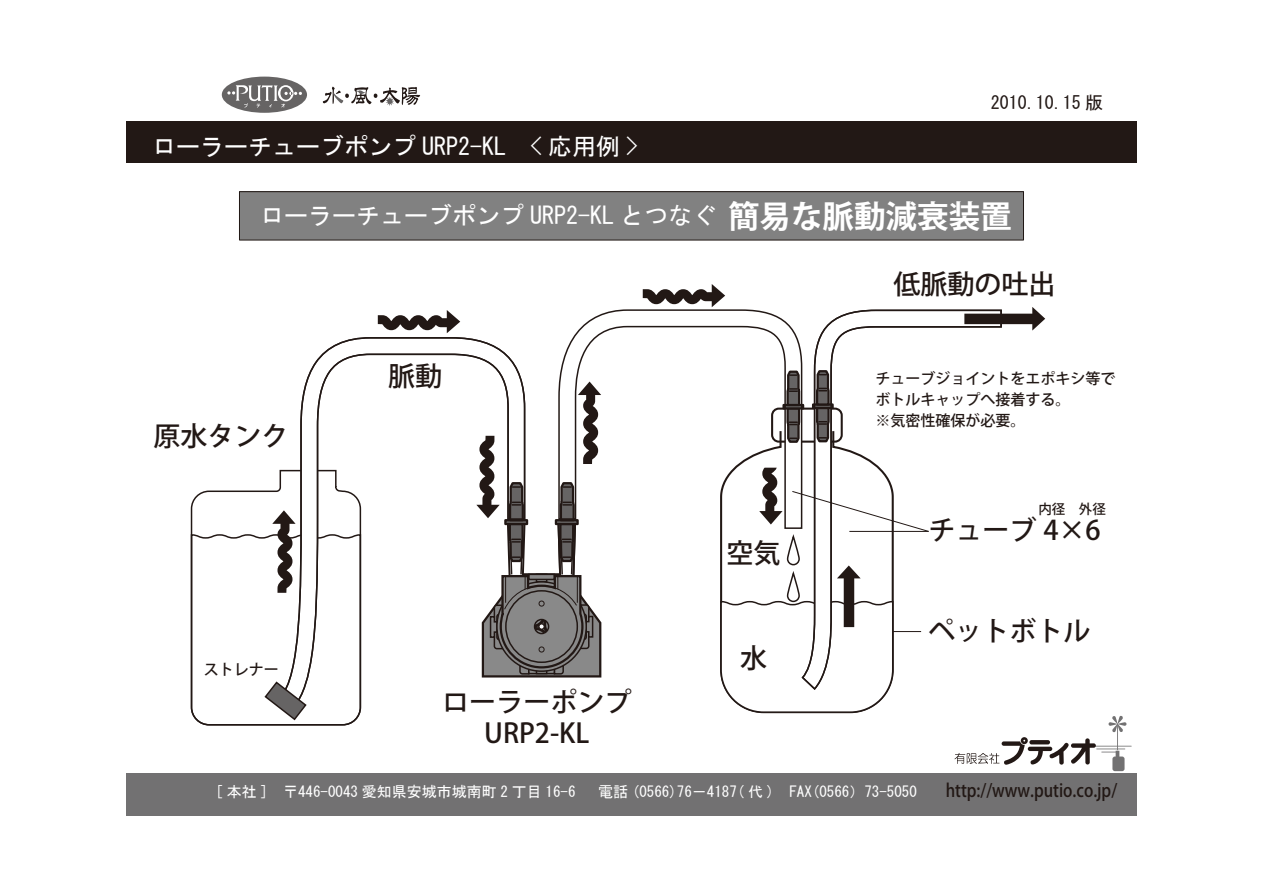
<style>
.page{position:relative;width:1263px;height:893px;background:#fff}
.page>*{position:absolute;margin:0;border:0;box-sizing:border-box;transform-origin:0 0}
.t1{font:500 27px/31.5px "Koz Go Std";color:#221815;text-align:center}
.t2{font:24px "MS Gothic";color:#fff}
.t3{font:500 18px "Koz Go Std";color:#221815;scale:.88 1}
.t4{font:18px "MS Gothic";color:#221815}
.t5{font:15px "MS Gothic";color:#fff}
.t6{font:500 15px/21px "Koz Go Std";color:#221815}
.t7{font:500 13.5px "Koz Go Std";color:#221815}
.s1{font-family:"Koz Go Std";font-weight:700;font-size:31.5px}
</style>
<div class="page">
<div style="left:222px;top:77px;width:85px;height:36px;background:#666464;border-radius:50%"></div>
<svg style="left:227px;top:85px;width:75px;height:23px"></svg>
<svg style="left:323px;top:87px;width:97px;height:19px"></svg>
<div style="left:126px;top:122px;width:1011px;height:41px;background:#221815"></div>
<div style="left:239px;top:192px;width:784px;height:48px;background:#818181"></div>
<div style="left:239px;top:191px;width:785px;height:50px;border:1px solid #211815"></div>
<div style="left:126px;top:773px;width:1011px;height:43px;background:#727172"></div>
<svg style="left:954px;top:715px;width:178px;height:56px"></svg>
<svg style="left:300px;top:337px;width:223px;height:132px"></svg>
<svg style="left:803px;top:309px;width:161px;height:323px"></svg>
<svg style="left:559px;top:309px;width:244px;height:221px"></svg>
<div style="left:787px;top:536px;width:13px;height:29px;border:2px solid #221815;border-radius:6px"></div>
<svg style="left:964px;top:307px;width:81px;height:23px"></svg>
<svg style="left:378px;top:310px;width:82px;height:23px"></svg>
<svg style="left:643px;top:284px;width:82px;height:23px"></svg>
<svg style="left:190px;top:469px;width:172px;height:257px"></svg>
<svg style="left:476px;top:382px;width:126px;height:296px"></svg>
<svg style="left:759px;top:468px;width:23px;height:56px"></svg>
<svg style="left:720px;top:565px;width:201px;height:149px"></svg>
<svg style="left:791px;top:490px;width:138px;height:42px"></svg>
<h2 class="t2" style="left:152px;top:134px;width:487px">ローラーチューブポンプ URP2-KL　&lt; 応用例 &gt;</h2>
<p class="t4" style="left:991px;top:93px;width:114px">2010.10.15 版</p>
<h2 class="t2" style="left:260px;top:204px;width:753px">ローラーチューブポンプ URP2-KL とつなぐ <span class="s1">簡易な脈動減衰装置</span></h2>
<h1 class="t1" style="left:154px;top:421px;width:136px">原水タンク</h1>
<p class="t6" style="left:204px;top:660px;width:76px">ストレナー</p>
<h1 class="t1" style="left:388px;top:362px;width:55px">脈動</h1>
<h1 class="t1" style="left:442px;top:688px;width:190px">ローラーポンプ<br>URP2-KL</h1>
<h1 class="t1" style="left:727px;top:539px;width:55px">空気</h1>
<h1 class="t1" style="left:740px;top:643px;width:28px">水</h1>
<h1 class="t1" style="left:894px;top:270px;width:163px">低脈動の吐出</h1>
<p class="t6" style="left:875px;top:368px;width:241px">チューブジョイントをエポキシ等でボトルキャップへ接着する。<br>※気密性確保が必要。</p>
<p class="t7" style="left:1038px;top:500px;width:69px">内径 外径</p>
<h1 class="t1" style="left:928px;top:516px;width:174px">チューブ 4×6</h1>
<h1 class="t1" style="left:928px;top:617px;width:163px">ペットボトル</h1>
<p class="t5" style="left:216px;top:784px;width:703px">[ 本社 ]　〒446-0043 愛知県安城市城南町 2 丁目 16-6 　電話 (0566)76－4187( 代 )　FAX(0566）73-5050</p>
<p class="t3" style="left:946px;top:779px;width:196px">http://www.putio.co.jp/</p>
</div>
